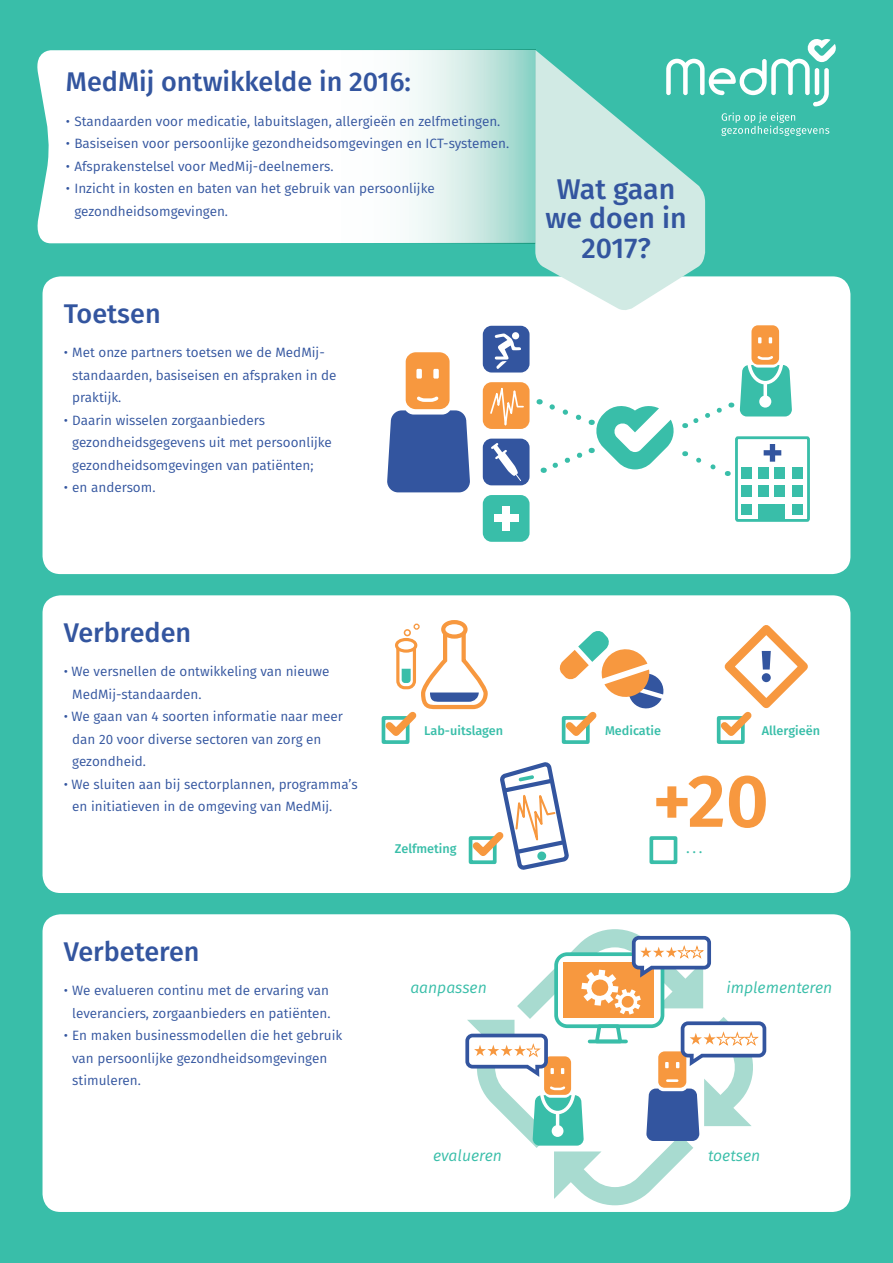
<style>
.page{position:relative;width:893px;height:1263px;background:#39bea9}
.page>*{position:absolute;margin:0;border:0;box-sizing:border-box;transform-origin:0 0}
.t1{font:500 28.5px/29.4px "Fira Sans";color:#33559f;text-align:center}
.Kop{font:500 27px "Fira Sans";color:#33559f}
.Opsom{font:italic 15.75px "Fira Sans";color:#39bea9}
.Opsom-2{font:13.5px/22.5px "Fira Sans";color:#33559f}
.t2{font:500 12.6px "Fira Sans";color:#39bea9}
</style>
<div class="page">
<div style="left:43px;top:276px;width:807px;height:298px;background:#fff;border-radius:18px"></div>
<div style="left:43px;top:595px;width:807px;height:298px;background:#fff;border-radius:18px"></div>
<div style="left:43px;top:914px;width:807px;height:298px;background:#fff;border-radius:18px"></div>
<div style="left:37px;top:50px;width:214px;height:193px;background:#fff"></div>
<svg style="left:251px;top:50px;width:284px;height:193px;background:#e6f4f2"></svg>
<div style="left:649px;top:836px;width:28px;height:28px;border:4px solid #39bea9"></div>
<div style="left:382px;top:716px;width:27px;height:28px;border:4px solid #39bea9"></div>
<div style="left:562px;top:716px;width:28px;height:28px;border:4px solid #39bea9"></div>
<div style="left:717px;top:716px;width:28px;height:28px;border:4px solid #39bea9"></div>
<svg style="left:716px;top:625px;width:92px;height:118px"></svg>
<svg style="left:559px;top:631px;width:105px;height:112px"></svg>
<svg style="left:468px;top:762px;width:101px;height:108px"></svg>
<svg style="left:381px;top:620px;width:107px;height:123px"></svg>
<svg style="left:656px;top:775px;width:67px;height:52px"></svg>
<svg style="left:729px;top:775px;width:37px;height:53px"></svg>
<div style="left:406px;top:352px;width:44px;height:57px;background:#f7983f;border-radius:10px"></div>
<div style="left:751px;top:325px;width:28px;height:40px;background:#f7983f;border-radius:7px"></div>
<svg style="left:758px;top:337px;width:3px;height:6px"></svg>
<svg style="left:769px;top:337px;width:3px;height:6px"></svg>
<svg style="left:740px;top:354px;width:52px;height:62px"></svg>
<svg style="left:417px;top:396px;width:22px;height:6px"></svg>
<div style="left:483px;top:382px;width:47px;height:47px;background:#f7983f;border-radius:9px"></div>
<svg style="left:387px;top:410px;width:83px;height:82px;background:#4564a7"></svg>
<div style="left:416px;top:369px;width:6px;height:10px;background:#fff"></div>
<div style="left:433px;top:369px;width:6px;height:10px;background:#fff"></div>
<div style="left:735px;top:436px;width:75px;height:86px;border:3px solid #39bea9;border-radius:2px"></div>
<div style="left:759px;top:504px;width:26px;height:16px;background:#39bea9"></div>
<div style="left:742px;top:504px;width:10px;height:11px;background:#39bea9"></div>
<div style="left:742px;top:485px;width:10px;height:11px;background:#39bea9"></div>
<div style="left:742px;top:467px;width:10px;height:11px;background:#39bea9"></div>
<div style="left:759px;top:485px;width:10px;height:11px;background:#39bea9"></div>
<div style="left:759px;top:467px;width:10px;height:11px;background:#39bea9"></div>
<div style="left:775px;top:485px;width:10px;height:11px;background:#39bea9"></div>
<div style="left:775px;top:467px;width:10px;height:11px;background:#39bea9"></div>
<div style="left:792px;top:504px;width:10px;height:11px;background:#39bea9"></div>
<div style="left:792px;top:485px;width:10px;height:11px;background:#39bea9"></div>
<div style="left:792px;top:467px;width:10px;height:11px;background:#39bea9"></div>
<svg style="left:764px;top:444px;width:17px;height:18px"></svg>
<svg style="left:539px;top:399px;width:135px;height:74px"></svg>
<div style="left:483px;top:439px;width:47px;height:46px;background:#33559f;border-radius:9px"></div>
<svg style="left:489px;top:382px;width:36px;height:99px"></svg>
<div style="left:483px;top:326px;width:47px;height:46px;background:#33559f;border-radius:9px"></div>
<svg style="left:495px;top:333px;width:26px;height:36px"></svg>
<div style="left:512px;top:332px;width:7px;height:7px;background:#fff;border-radius:50%"></div>
<div style="left:483px;top:495px;width:47px;height:47px;background:#39bea9;border-radius:9px"></div>
<div style="left:502px;top:506px;width:8px;height:25px;background:#fff"></div>
<div style="left:494px;top:515px;width:24px;height:7px;background:#fff"></div>
<svg style="left:684px;top:403px;width:48px;height:26px"></svg>
<svg style="left:685px;top:451px;width:31px;height:19px"></svg>
<svg style="left:465px;top:929px;width:302px;height:276px"></svg>
<svg style="left:535px;top:39px;width:301px;height:271px"></svg>
<p class="Kop" style="left:66px;top:60px;width:347px">MedMij ontwikkelde in 2016:</p>
<p class="Opsom-2" style="left:66px;top:109px;width:436px">• Standaarden voor medicatie, labuitslagen, allergieën en zelfmetingen.</p>
<p class="Opsom-2" style="left:66px;top:132px;width:445px">• Basiseisen voor persoonlijke gezondheidsomgevingen en ICT-systemen.</p>
<p class="Opsom-2" style="left:66px;top:154px;width:269px">• Afsprakenstelsel voor MedMij-deelnemers.</p>
<p class="Opsom-2" style="left:74px;top:177px;width:362px;text-indent:-9px">• Inzicht in kosten en baten van het gebruik van persoonlijke gezondheidsomgevingen.</p>
<p class="t1" style="left:557px;top:173px;width:120px">Wat gaan</p>
<p class="t1" style="left:545px;top:202px;width:143px">we doen in<br>2017?</p>
<p class="Kop" style="left:64px;top:292px;width:98px">Toetsen</p>
<p class="Opsom-2" style="left:72px;top:341px;width:266px;text-indent:-9px">• Met onze partners toetsen we de MedMij&shy;standaarden, basiseisen en afspraken in de praktijk.</p>
<p class="Opsom-2" style="left:72px;top:409px;width:261px;text-indent:-9px">• Daarin wisselen zorgaanbieders gezondheidsgegevens uit met persoonlijke gezondheidsomgevingen van patiënten;</p>
<p class="Opsom-2" style="left:64px;top:476px;width:93px">• en andersom.</p>
<p class="Kop" style="left:64px;top:611px;width:129px">Verbreden</p>
<p class="Opsom-2" style="left:72px;top:660px;width:259px;text-indent:-9px">• We versnellen de ontwikkeling van nieuwe<br>MedMij-standaarden.</p>
<p class="Opsom-2" style="left:72px;top:705px;width:272px;text-indent:-9px">• We gaan van 4 soorten informatie naar meer dan 20 voor diverse sectoren van zorg en gezondheid.</p>
<p class="Opsom-2" style="left:72px;top:773px;width:287px;text-indent:-9px">• We sluiten aan bij sectorplannen, programma’s en initiatieven in de omgeving van MedMij.</p>
<p class="Kop" style="left:64px;top:930px;width:137px">Verbeteren</p>
<p class="Opsom-2" style="left:64px;top:979px;width:268px;text-align:right">• We evalueren continu met de ervaring van leveranciers, zorgaanbieders en patiënten.</p>
<p class="Opsom-2" style="left:72px;top:1024px;width:271px;text-indent:-9px">• En maken businessmodellen die het gebruik van persoonlijke gezondheidsomgevingen stimuleren.</p>
<p class="t2" style="left:424px;top:721px;width:80px">Lab-uitslagen</p>
<p class="t2" style="left:605px;top:721px;width:58px">Medicatie</p>
<p class="t2" style="left:762px;top:721px;width:60px">Allergieën</p>
<p class="t2" style="left:395px;top:839px;width:63px">Zelfmeting</p>
<p class="t2" style="left:687px;top:839px;width:17px">. . .</p>
<p class="Opsom" style="left:410px;top:976px;width:78px">aanpassen</p>
<p class="Opsom" style="left:726px;top:976px;width:107px">implementeren</p>
<p class="Opsom" style="left:433px;top:1144px;width:70px">evalueren</p>
<p class="Opsom" style="left:708px;top:1144px;width:54px">toetsen</p>
</div>
